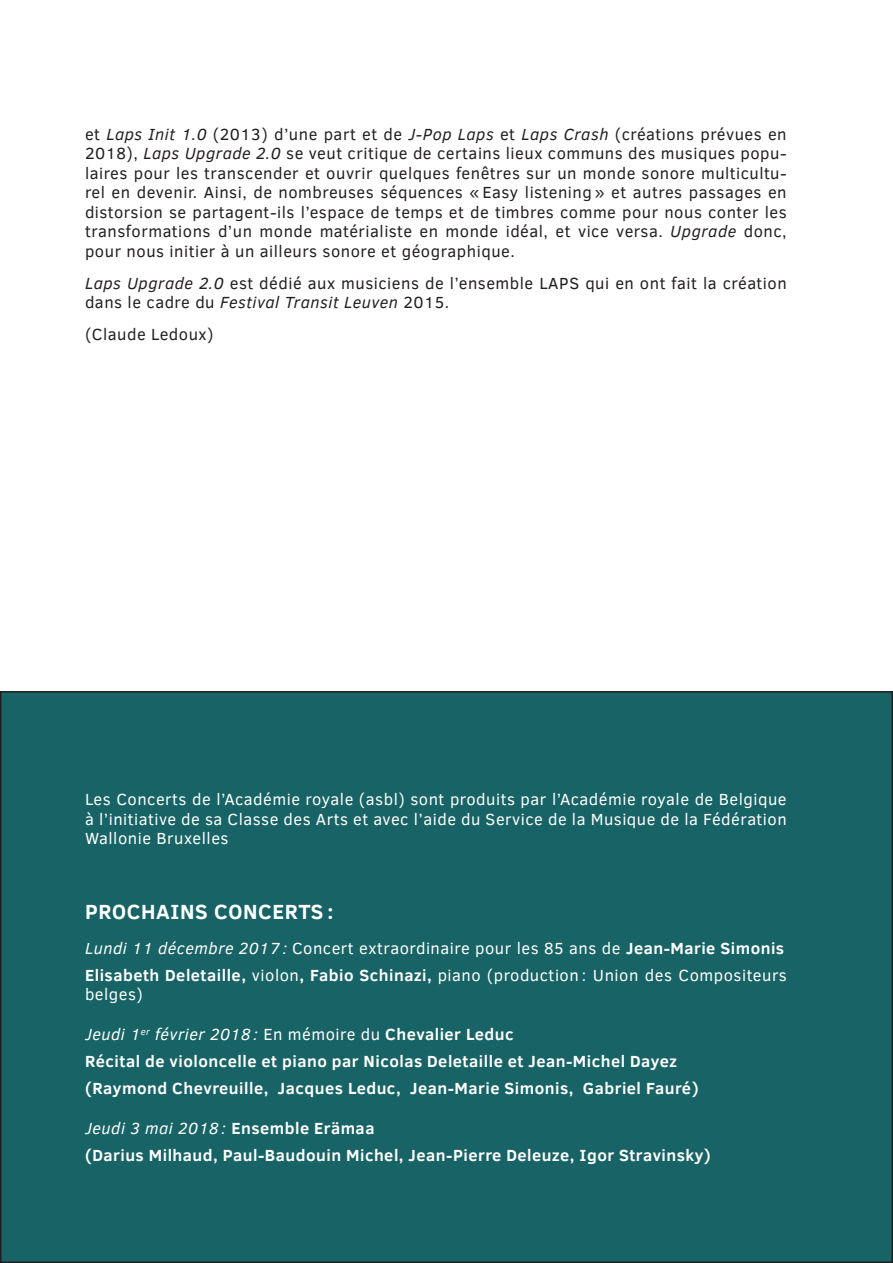
<style>
.page{position:relative;width:893px;height:1263px;background:#fff}
.page>*{position:absolute;margin:0;border:0;box-sizing:border-box;transform-origin:0 0}
.t1{font:700 21px "Clear Sans";letter-spacing:.03em;color:#fff}
.t2{font:16.5px/19.5px "Clear Sans";letter-spacing:.03em;color:#231f20;text-align:justify}
.t3{font:16.5px/19.5px "Clear Sans";letter-spacing:.03em;color:#fff;text-align:justify}
.t4{font:700 16.5px/27px "Clear Sans";letter-spacing:.03em;color:#fff}
.s1{font-style:italic}
.s2{font-weight:700}
.s3{font-weight:400;font-style:italic}
.s4{font-weight:400}
</style>
<div class="page">
<div style="left:1px;top:692px;width:891px;height:570px;background:#176365"></div>
<p class="t2" style="left:85px;top:124px;width:703px">et <span class="s1">Laps Init 1.0</span> (2013) d’une part et de <span class="s1">J-Pop Laps</span> et <span class="s1">Laps Crash</span> (créations prévues en 2018), <span class="s1">Laps Upgrade 2.0</span> se veut critique de certains lieux communs des musiques popu&shy;laires pour les transcender et ouvrir quelques fenêtres sur un monde sonore multicultu&shy;rel en devenir. Ainsi, de nombreuses séquences « Easy listening » et autres passages en distorsion se partagent-ils l’espace de temps et de timbres comme pour nous conter les transformations d’un monde matérialiste en monde idéal, et vice versa. <span class="s1">Upgrade</span> donc, pour nous initier à un ailleurs sonore et géographique.</p>
<p class="t2" style="left:85px;top:273px;width:703px"><span class="s1">Laps Upgrade 2.0</span> est dédié aux musiciens de l’ensemble LAPS qui en ont fait la création dans le cadre du <span class="s1">Festival Transit Leuven</span> 2015.</p>
<p class="t2" style="left:85px;top:325px;width:130px">(Claude Ledoux)</p>
<p class="t3" style="left:85px;top:790px;width:703px">Les Concerts de l’Académie royale (asbl) sont produits par l’Académie royale de Belgique à l’initiative de sa Classe des Arts et avec l’aide du Service de la Musique de la Fédération Wallonie Bruxelles</p>
<p class="t1" style="left:85px;top:897px;width:42px">Proch</p>
<p class="t1" style="left:156px;top:897px;width:179px">ains concerts :</p>
<p class="t3" style="left:85px;top:934px;width:703px;line-height:27px"><span class="s1">Lundi 11 décembre 2017 :</span> Concert extraordinaire pour les 85 ans de <span class="s2">Jean-Marie Simonis<br>Elisabeth Deletaille,</span> violon<span class="s2">, Fabio Schinazi,</span> piano (production : Union des Compositeurs</p>
<p class="t3" style="left:85px;top:985px;width:59px">belges)</p>
<p class="t4" style="left:85px;top:1020px;width:615px"><span class="s3">Jeudi 1</span><sup>er</sup> <span class="s3">février 2018 :</span> <span class="s4">En mémoire du</span> Chevalier Leduc<br>Récital de violoncelle et piano par Nicolas Deletaille et Jean-Michel Dayez (Raymond Chevreuille, Jacques Leduc, Jean-Marie Simonis, Gabriel Fauré)</p>
<p class="t4" style="left:85px;top:1114px;width:627px"><span class="s3">Jeudi 3 mai 2018 :</span> Ensemble Erämaa<br>(Darius Milhaud, Paul-Baudouin Michel, Jean-Pierre Deleuze, Igor Stravinsky)</p>
</div>
